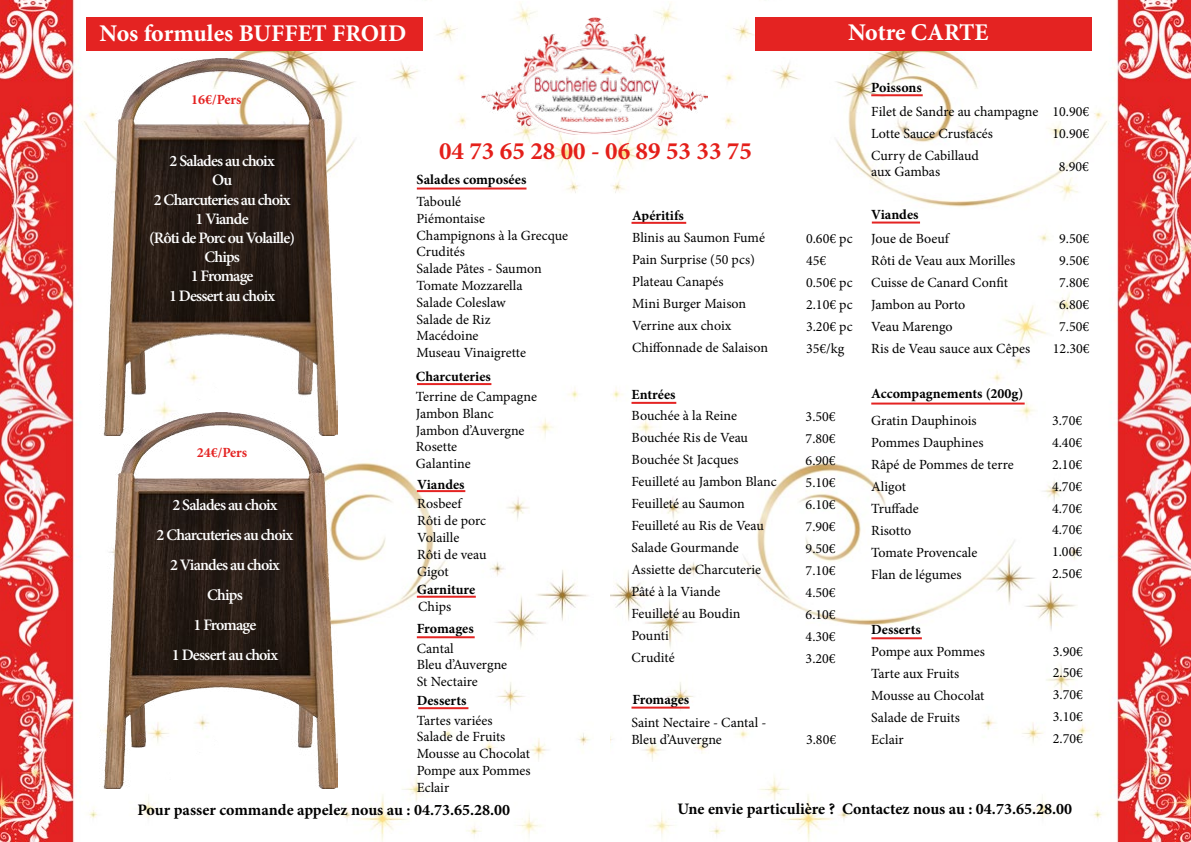
<style>
.page{position:relative;width:1191px;height:842px;background:#fff}
.page>*{position:absolute;margin:0;border:0;box-sizing:border-box;transform-origin:0 0}
.t1{font:700 25px "Minion Pro";color:#e41f1a}
.t2{font:700 24px "Minion Pro";color:#fff}
.t3{font:600 16px/19.2px "Minion Pro";letter-spacing:-.05em;color:#fff;text-align:center}
.t4{font:700 16px "Minion Pro";color:#000}
.t5{font:14px/22px "Minion Pro";color:#000}
.t6{font:700 14px "Minion Pro";color:#000}
.t7{font:700 14px "Minion Pro";letter-spacing:-.005em;color:#e42322}
</style>
<div class="page">
<img style="left:610px;top:0;width:581px;height:842px">
<img style="left:0;top:0;width:599px;height:842px">
<img style="left:99px;top:59px;width:238px;height:353px">
<div style="left:86px;top:18px;width:336px;height:33px;background:#e42322"></div>
<img style="left:99px;top:412px;width:238px;height:377px">
<hr style="left:417px;top:188px;width:109px;height:2px;background:#e42322">
<hr style="left:417px;top:383px;width:74px;height:2px;background:#e42322">
<hr style="left:417px;top:490px;width:48px;height:2px;background:#e42322">
<hr style="left:417px;top:596px;width:59px;height:2px;background:#e42322">
<hr style="left:417px;top:636px;width:58px;height:2px;background:#e42322">
<hr style="left:418px;top:707px;width:50px;height:2px;background:#e42322">
<hr style="left:631px;top:222px;width:55px;height:2px;background:#e42322">
<hr style="left:871px;top:94px;width:51px;height:2px;background:#e42322">
<hr style="left:631px;top:402px;width:45px;height:2px;background:#e42322">
<hr style="left:872px;top:222px;width:48px;height:2px;background:#e42322">
<hr style="left:631px;top:707px;width:58px;height:2px;background:#e42322">
<hr style="left:871px;top:403px;width:153px;height:2px;background:#e42322">
<hr style="left:871px;top:637px;width:51px;height:2px;background:#e42322">
<img style="left:481px;top:18px;width:226px;height:117px">
<div style="left:755px;top:17px;width:336px;height:33px;background:#e42322"></div>
<h2 class="t2" style="left:99px;top:16px;width:308px">Nos formules BUFFET FROID</h2>
<p class="t7" style="left:191px;top:89px;width:52px">16€/Pers</p>
<p class="t3" style="left:149px;top:151px;width:147px">2 Salades au choix<br>Ou<br>2 Charcuteries au choix<br>1 Viande<br>(Rôti de Porc ou Volaille)<br>Chips<br>1 Fromage<br>1 Dessert au choix</p>
<p class="t7" style="left:197px;top:443px;width:52px">24€/Pers</p>
<p class="t3" style="left:157px;top:490px;width:138px;line-height:30px">2 Salades au choix<br>2 Charcuteries au choix<br>2 Viandes au choix<br>Chips<br>1 Fromage<br>1 Dessert au choix</p>
<h1 class="t1" style="left:439px;top:133px;width:314px">04 73 65 28 00 - 06 89 53 33 75</h1>
<p class="t6" style="left:416px;top:170px;width:111px">Salades composées</p>
<p class="t5" style="left:416px;top:193px;width:153px;line-height:16.8px">Taboulé<br>Piémontaise<br>Champignons à la Grecque<br>Crudités<br>Salade Pâtes - Saumon<br>Tomate Mozzarella<br>Salade Coleslaw<br>Salade de Riz<br>Macédoine<br>Museau Vinaigrette</p>
<p class="t6" style="left:416px;top:366px;width:77px">Charcuteries</p>
<p class="t5" style="left:416px;top:388px;width:123px;line-height:16.8px">Terrine de Campagne<br>Jambon Blanc<br>Jambon d’Auvergne<br>Rosette<br>Galantine</p>
<p class="t6" style="left:417px;top:474px;width:49px">Viandes</p>
<p class="t5" style="left:417px;top:496px;width:71px;line-height:16.8px">Rosbeef<br>Rôti de porc<br>Volaille<br>Rôti de veau<br>Gigot</p>
<p class="t6" style="left:417px;top:579px;width:60px">Garniture</p>
<p class="t5" style="left:418px;top:596px;width:34px">Chips</p>
<p class="t6" style="left:417px;top:619px;width:58px">Fromages</p>
<p class="t5" style="left:417px;top:640px;width:92px;line-height:16.8px">Cantal<br>Bleu d’Auvergne<br>St Nectaire</p>
<p class="t6" style="left:417px;top:690px;width:51px">Desserts</p>
<p class="t5" style="left:417px;top:712px;width:115px;line-height:16.8px">Tartes variées<br>Salade de Fruits<br>Mousse au Chocolat<br>Pompe aux Pommes<br>Eclair</p>
<p class="t6" style="left:632px;top:206px;width:53px">Apéritifs</p>
<p class="t5" style="left:632px;top:227px;width:137px">Blinis au Saumon Fumé<br>Pain Surprise (50 pcs)<br>Plateau Canapés<br>Mini Burger Maison<br>Verrine aux choix<br>Chiffonnade de Salaison</p>
<p class="t6" style="left:631px;top:385px;width:45px">Entrées</p>
<p class="t5" style="left:631px;top:405px;width:147px">Bouchée à la Reine<br>Bouchée Ris de Veau<br>Bouchée St Jacques<br>Feuilleté au Jambon Blanc<br>Feuilleté au Saumon<br>Feuilleté au Ris de Veau<br>Salade Gourmande<br>Assiette de Charcuterie<br>Pâté à la Viande<br>Feuilleté au Boudin<br>Pounti<br>Crudité</p>
<p class="t6" style="left:632px;top:690px;width:58px">Fromages</p>
<p class="t5" style="left:631px;top:714px;width:136px;line-height:16.8px">Saint Nectaire - Cantal -<br>Bleu d’Auvergne</p>
<h2 class="t2" style="left:848px;top:16px;width:142px">Notre CARTE</h2>
<p class="t5" style="left:806px;top:228px;width:48px">0.60€ pc<br>45€<br>0.50€ pc<br>2.10€ pc<br>3.20€ pc<br>35€/kg</p>
<p class="t5" style="left:805px;top:406px;width:32px;text-align:justify">3.50€ 7.80€ 6.90€ 5.10€ 6.10€ 7.90€ 9.50€ 7.10€ 4.50€ 6.10€ 4.30€ 3.20€</p>
<p class="t5" style="left:806px;top:728px;width:32px">3.80€</p>
<p class="t6" style="left:871px;top:77px;width:52px">Poissons</p>
<p class="t5" style="left:871px;top:100px;width:169px">Filet de Sandre au champagne<br>Lotte Sauce Crustacés<br>Curry de Cabillaud</p>
<p class="t5" style="left:871px;top:161px;width:70px">aux Gambas</p>
<p class="t5" style="left:1052px;top:100px;width:38px">10.90€<br>10.90€</p>
<p class="t5" style="left:1058px;top:156px;width:32px">8.90€</p>
<p class="t6" style="left:871px;top:205px;width:49px">Viandes</p>
<p class="t5" style="left:871px;top:228px;width:161px">Joue de Boeuf<br>Rôti de Veau aux Morilles<br>Cuisse de Canard Confit<br>Jambon au Porto<br>Veau Marengo<br>Ris de Veau sauce aux Cêpes</p>
<p class="t5" style="left:1053px;top:228px;width:38px;text-align:center">9.50€<br>9.50€<br>7.80€<br>6.80€<br>7.50€<br>12.30€</p>
<p class="t6" style="left:871px;top:384px;width:154px">Accompagnements (200g)</p>
<p class="t5" style="left:871px;top:409px;width:144px">Gratin Dauphinois<br>Pommes Dauphines<br>Râpé de Pommes de terre<br>Aligot<br>Truffade<br>Risotto<br>Tomate Provencale<br>Flan de légumes</p>
<p class="t5" style="left:1052px;top:409px;width:32px;text-align:justify">3.70€ 4.40€ 2.10€ 4.70€ 4.70€ 4.70€ 1.00€ 2.50€</p>
<p class="t6" style="left:871px;top:619px;width:51px">Desserts</p>
<p class="t5" style="left:871px;top:640px;width:115px">Pompe aux Pommes<br>Tarte aux Fruits<br>Mousse au Chocolat<br>Salade de Fruits<br>Eclair</p>
<p class="t5" style="left:1053px;top:640px;width:32px;text-align:justify">3.90€ 2.50€ 3.70€ 3.10€ 2.70€</p>
<p class="t4" style="left:138px;top:798px;width:374px">Pour passer commande appelez nous au : 04.73.65.28.00</p>
<p class="t4" style="left:677px;top:797px;width:396px">Une envie particulière ? Contactez nous au : 04.73.65.28.00</p>
</div>
